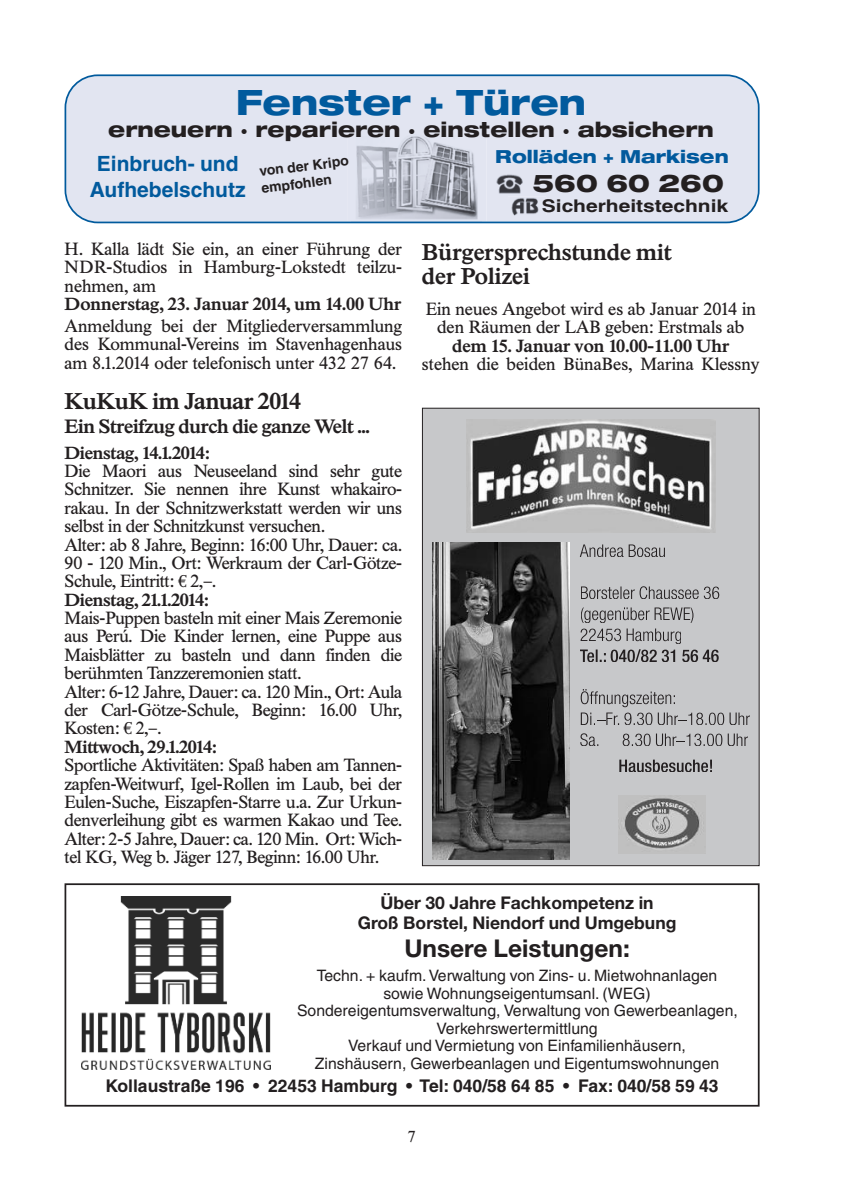
<style>
.page{position:relative;width:844px;height:1191px;background:#fff}
.page>*{position:absolute;margin:0;border:0;box-sizing:border-box;transform-origin:0 0}
.t1{font:800 expanded 35px "Helvetica Neue";color:#015a9d}
.t2{font:700 24.5px "Helvetica Neue";color:#231f20}
.t3{font:800 expanded 24.5px "Helvetica Neue";color:#231f20}
.t4{font:600 22.75px/24.5px "Times BQ";color:#231f20}
.t5{font:800 expanded 21px "Helvetica Neue";color:#231f20}
.t6{font:700 21px/26.2px "Helvetica";color:#015a9d;text-align:center}
.t7{font:600 19.25px "Times BQ";letter-spacing:-.015em;color:#231f20}
.t8{font:800 expanded 18.03px "Helvetica Neue";color:#015a9d}
.t9{font:17.5px/18.4px "Times BQ";letter-spacing:-.015em;color:#231f20;text-align:justify}
.t10{font:600 17.5px "Times BQ";color:#231f20}
.t11{font:700 17.5px "Helvetica";color:#231f20}
.t12{font:700 17.5px/19.2px "Helvetica Neue";color:#231f20;text-align:center}
.t13{font:700 17.5px "Helvetica";color:#231f20;scale:1.2 1}
.t14{font:15.75px/17.5px "Helvetica";color:#231f20;text-align:center}
.t15{font:15.75px "Times BQ";color:#231f20}
.t16{font:700 14px/16.8px "Helvetica";color:#231f20}
.s1{font-family:"Euro Serif"}
.s2{font-weight:600}
</style>
<div class="page">
<div style="left:348px;top:130px;width:138px;height:97px;background:linear-gradient(to right,#fff,#fff)"></div>
<svg style="left:64px;top:74px;width:695px;height:149px;background:#d7dce9"></svg>
<div style="left:64px;top:883px;width:695px;height:223px;border:2px solid #231f20"></div>
<img style="left:82px;top:896px;width:188px;height:173px">
<div style="left:423px;top:408px;width:335px;height:457px;background:#c7c8ca"></div>
<svg style="left:579px;top:544px;width:85px;height:13px"></svg>
<svg style="left:581px;top:586px;width:96px;height:13px"></svg>
<svg style="left:580px;top:607px;width:138px;height:55px"></svg>
<svg style="left:580px;top:689px;width:169px;height:36px"></svg>
<svg style="left:580px;top:733px;width:168px;height:13px"></svg>
<svg style="left:619px;top:759px;width:93px;height:13px"></svg>
<div style="left:422px;top:408px;width:337px;height:458px;border:1px solid #231f20"></div>
<img style="left:466px;top:420px;width:248px;height:113px">
<img style="left:618px;top:796px;width:87px;height:56px">
<img style="left:433px;top:542px;width:136px;height:318px">
<h1 class="t1" style="left:236px;top:88px;width:352px">Fenster + Türen</h1>
<p class="t5" style="left:108px;top:122px;width:607px">erneuern · reparieren · einstellen · absichern</p>
<p class="t6" style="left:90px;top:153px;width:157px">Einbruch- und<br>Aufhebelschutz</p>
<p class="t16" style="left:258px;top:164px;width:91px;rotate:-7deg">von der Kripo empfohlen</p>
<p class="t8" style="left:495px;top:149px;width:235px">Rolläden + Markisen</p>
<h2 class="t3" style="left:532px;top:174px;width:193px">560 60 260</h2>
<p class="t13" style="left:541px;top:200px;width:157px">Sicherheitstechnik</p>
<p class="t9" style="left:64px;top:240px;width:339px">H. Kalla lädt Sie ein, an einer Führung der NDR-Studios in Hamburg-Lokstedt teilzu&shy;nehmen, am</p>
<p class="t10" style="left:64px;top:294px;width:338px">Donnerstag, 23. Januar 2014, um 14.00 Uhr</p>
<p class="t9" style="left:64px;top:317px;width:339px">Anmeldung bei der Mitgliederversammlung des Kommunal-Vereins im Stavenhagenhaus am 8.1.2014 oder telefonisch unter 432 27 64.</p>
<h3 class="t4" style="left:64px;top:389px;width:238px">KuKuK im Januar 2014</h3>
<p class="t7" style="left:64px;top:416px;width:307px">Ein Streifzug durch die ganze Welt ...</p>
<p class="t10" style="left:64px;top:443px;width:146px">Dienstag, 14.1.2014:</p>
<p class="t9" style="left:64px;top:462px;width:339px;text-align:left">Die Maori aus Neuseeland sind sehr gute Schnitzer. Sie nennen ihre Kunst whakairo&shy;rakau. In der Schnitzwerkstatt werden wir uns selbst in der Schnitzkunst versuchen.<br>Alter: ab 8 Jahre, Beginn: 16:00 Uhr, Dauer: ca.<br>90 - 120 Min., Ort: Werkraum der Carl-Götze-Schule, Eintritt: <span class="s1">€</span> 2,–.<br><span class="s2">Dienstag, 21.1.2014:</span></p>
<p class="t9" style="left:64px;top:609px;width:339px;text-align:left">Mais-Puppen basteln mit einer Mais Zeremonie aus Perú. Die Kinder lernen, eine Puppe aus Maisblätter zu basteln und dann finden die berühmten Tanzzeremonien statt.<br>Alter: 6-12 Jahre, Dauer: ca. 120 Min., Ort: Aula der Carl-Götze-Schule, Beginn: 16.00 Uhr, Kosten: <span class="s1">€</span> 2,–.<br><span class="s2">Mittwoch, 29.1.2014:</span></p>
<p class="t9" style="left:64px;top:756px;width:339px">Sportliche Aktivitäten: Spaß haben am Tannen&shy;zapfen-Weitwurf, Igel-Rollen im Laub, bei der Eulen-Suche, Eiszapfen-Starre u.a. Zur Urkun&shy;denverleihung gibt es warmen Kakao und Tee.<br>Alter: 2-5 Jahre, Dauer: ca. 120 Min. Ort: Wich&shy;tel KG, Weg b. Jäger 127, Beginn: 16.00 Uhr.</p>
<h3 class="t4" style="left:422px;top:240px;width:251px">Bürgersprechstunde mit der Polizei</h3>
<p class="t9" style="left:425px;top:300px;width:331px;text-align:center">Ein neues Angebot wird es ab Januar 2014 in den Räumen der LAB geben: Erstmals ab</p>
<p class="t10" style="left:452px;top:336px;width:278px">dem 15. Januar von 10.00-11.00 Uhr</p>
<p class="t9" style="left:422px;top:355px;width:339px">stehen die beiden BünaBes, Marina Klessny</p>
<p class="t12" style="left:357px;top:895px;width:320px">Über 30 Jahre Fachkompetenz in<br>Groß Borstel, Niendorf und Umgebung</p>
<h2 class="t2" style="left:404px;top:939px;width:227px">Unsere Leistungen:</h2>
<p class="t14" style="left:297px;top:968px;width:442px">Techn. + kaufm.Verwaltung von Zins- u. Mietwohnanlagen sowie Wohnungseigentumsanl. (WEG)<br>Sondereigentumsverwaltung, Verwaltung von Gewerbeanlagen, Verkehrswertermittlung<br>Verkauf und Vermietung von Einfamilienhäusern,<br>Zinshäusern, Gewerbeanlagen und Eigentumswohnungen</p>
<p class="t11" style="left:105px;top:1079px;width:614px">Kollaustraße 196 • 22453 Hamburg • Tel: 040/58 64 85 • Fax: 040/58 59 43</p>
<p class="t15" style="left:408px;top:1127px;width:10px">7</p>
</div>
